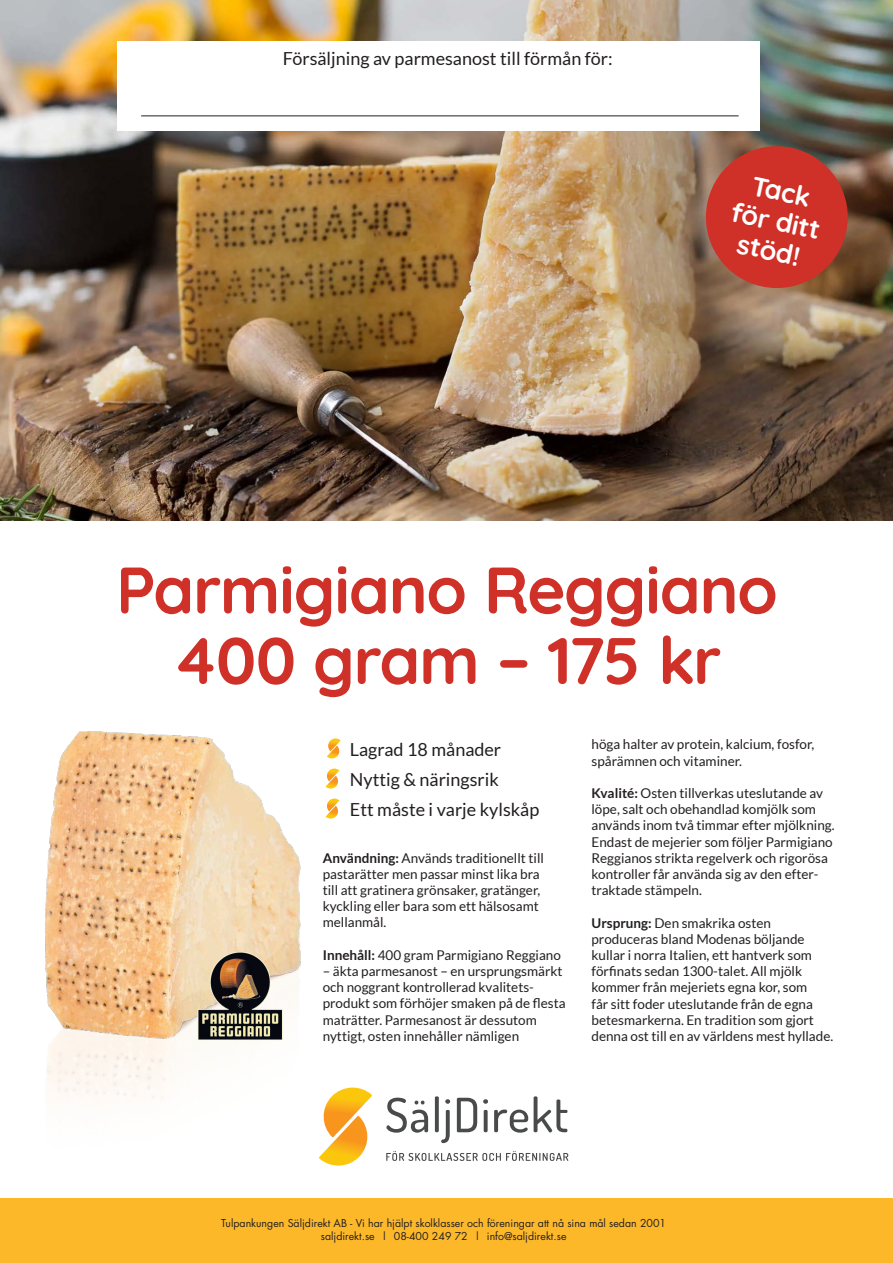
<style>
.page{position:relative;width:893px;height:1263px;background:#fff}
.page>*{position:absolute;margin:0;border:0;box-sizing:border-box;transform-origin:0 0}
.t1{font:700 65.7px/70.5px "Quicksand";letter-spacing:-.02em;color:#cf3028;text-align:center}
.t2{font:700 27px/30px "Quicksand";color:#fff;text-align:center}
.t3{font:18px "Lato";color:#231f20}
.t4{font:13.5px/16.2px "Lato";color:#231f20}
.t5{font:10.65px "Futura";color:#231f20}
.s1{font-weight:700}
</style>
<div class="page">
<img style="left:0;top:0;width:893px;height:521px">
<svg style="left:699px;top:140px;width:155px;height:155px;background:#b24033"></svg>
<div style="left:117px;top:42px;width:643px;height:89px;background:#fff"></div>
<hr style="left:141px;top:115px;width:598px;height:1px;background:#231f20">
<img style="left:44px;top:731px;width:287px;height:369px">
<img style="left:196px;top:952px;width:89px;height:89px">
<svg style="left:327px;top:738px;width:14px;height:20px"></svg>
<svg style="left:326px;top:768px;width:13px;height:20px"></svg>
<svg style="left:326px;top:798px;width:13px;height:20px"></svg>
<svg style="left:319px;top:1087px;width:53px;height:79px"></svg>
<svg style="left:386px;top:1098px;width:42px;height:35px"></svg>
<svg style="left:435px;top:1096px;width:15px;height:47px"></svg>
<svg style="left:457px;top:1098px;width:20px;height:34px"></svg>
<svg style="left:483px;top:1099px;width:5px;height:33px"></svg>
<svg style="left:494px;top:1109px;width:34px;height:24px"></svg>
<svg style="left:534px;top:1096px;width:33px;height:36px"></svg>
<svg style="left:386px;top:1151px;width:182px;height:10px"></svg>
<div style="left:0;top:1198px;width:893px;height:65px;background:#fdb82a"></div>
<p class="t3" style="left:283px;top:49px;width:331px">Försäljning av parmesanost till förmån för:</p>
<p class="t2" style="left:741px;top:165px;width:92px;rotate:12deg">Tack för ditt stöd!</p>
<p class="t1" style="left:116px;top:549px;width:663px">Parmigiano Reggiano<br>400 gram – 175 kr</p>
<p class="t3" style="left:350px;top:739px;width:153px">Lagrad 18 månader</p>
<p class="t3" style="left:350px;top:769px;width:150px">Nyttig &amp; näringsrik</p>
<p class="t3" style="left:350px;top:799px;width:191px">Ett måste i varje kylskåp</p>
<p class="t4" style="left:323px;top:849px;width:223px"><span class="s1">Användning:</span> Används traditionellt till pastarätter men passar minst lika bra till att gratinera grönsaker, gratänger, kyckling eller bara som ett hälsosamt mellanmål.</p>
<p class="t4" style="left:323px;top:947px;width:240px"><span class="s1">Innehåll:</span> 400 gram Parmigiano Reggiano</p>
<p class="t4" style="left:323px;top:963px;width:244px">– äkta parmesanost – en ursprungsmärkt och noggrant kontrollerad kvalitets&shy;produkt som förhöjer smaken på de flesta maträtter. Parmesanost är dessutom nyttigt, osten innehåller nämligen</p>
<p class="t4" style="left:591px;top:736px;width:224px">höga halter av protein, kalcium, fosfor, spårämnen och vitaminer.</p>
<p class="t4" style="left:591px;top:785px;width:245px"><span class="s1">Kvalité:</span> Osten tillverkas uteslutande av löpe, salt och obehandlad komjölk som används inom två timmar efter mjölkning.<br>Endast de mejerier som följer Parmigiano Reggianos strikta regelverk och rigorösa kontroller får använda sig av den efter&shy;traktade stämpeln.</p>
<p class="t4" style="left:591px;top:914px;width:243px"><span class="s1">Ursprung:</span> Den smakrika osten produceras bland Modenas böljande kullar i norra Italien, ett hantverk som förfinats sedan 1300-talet. All mjölk kommer från mejeriets egna kor, som<br>får sitt foder uteslutande från de egna betesmarkerna. En tradition som gjort denna ost till en av världens mest hyllade.</p>
<p class="t5" style="left:221px;top:1215px;width:446px">Tulpankungen Säljdirekt AB - Vi har hjälpt skolklasser och föreningar att nå sina mål sedan 2001</p>
<p class="t5" style="left:321px;top:1228px;width:247px">saljdirekt.se | 08-400 249 72 | info@saljdirekt.se</p>
</div>
